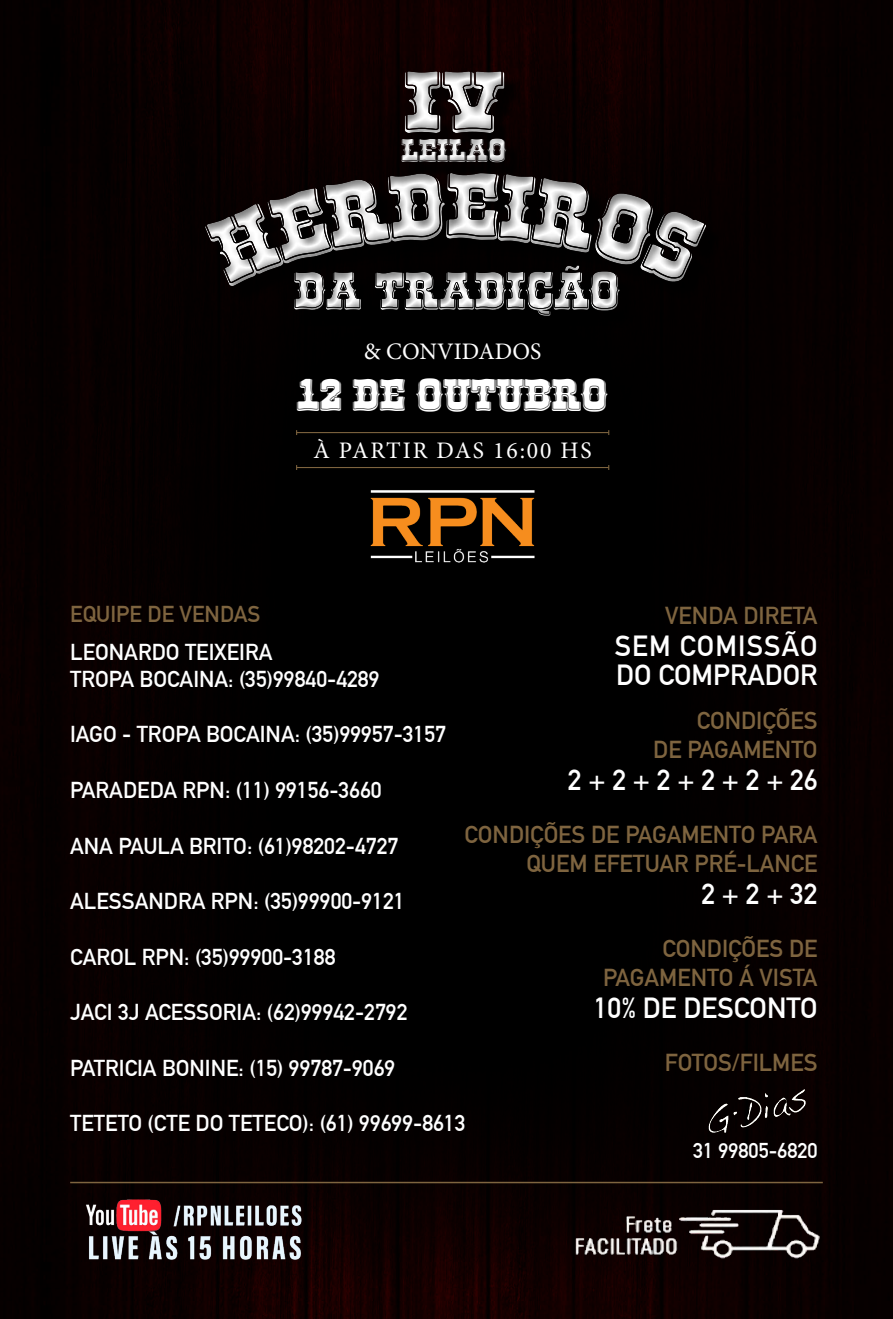
<style>
.page{position:relative;width:893px;height:1319px;background:#fff}
.page>*{position:absolute;margin:0;border:0;box-sizing:border-box;transform-origin:0 0}
.t1{font:700 87.6px "Rio Grande";color:#fff;scale:1.2 1}
.t2{font:700 54px "Rio Grande";color:#fff}
.t3{font:47.7px "Myriad Pro";color:#fff;scale:1.21 1}
.t4{font:700 45.75px "Rio Grande";color:#fff}
.t5{font:700 33px "Rio Grande";color:#fff}
.t6{font:700 28.5px "DIN Alternate";color:#fff}
.t7{font:700 28.5px/28.5px "DIN Alternate";letter-spacing:.02em;color:#fff}
.t8{font:700 24px/28.8px "DIN Alternate";color:#7e643f;text-align:right}
.t9{font:23.7px "Minion Pro";letter-spacing:.08em;color:#fff}
.t10{font:23.7px "Minion Pro";color:#fff}
.t11{font:700 22.5px/27px "DIN Alternate";color:#fff}
.t12{font:700 22.5px "DIN Alternate";color:#7e643f}
.t13{font:700 21px "DIN Alternate";color:#fff}
</style>
<div class="page">
<img style="left:0;top:0;width:893px;height:1318px">
<div style="left:26px;top:45px;width:846px;height:1243px;background:#000"></div>
<img style="left:370px;top:490px;width:165px;height:73px">
<hr style="left:70px;top:1181px;width:753px;height:1px;background:#7e643f">
<img style="left:70px;top:1190px;width:248px;height:89px">
<img style="left:563px;top:1183px;width:278px;height:96px">
<hr style="left:297px;top:467px;width:312px;height:1px;background:#7e643f">
<hr style="left:297px;top:432px;width:312px;height:1px;background:#7e643f">
<img style="left:708px;top:1084px;width:115px;height:56px">
<h1 class="t1" style="left:405px;top:70px;width:86px">IV</h1>
<h3 class="t5" style="left:402px;top:138px;width:107px">LEILAO</h3>
<h3 class="t3" style="left:563px;top:252px;width:16px">˜</h3>
<h2 class="t2" style="left:294px;top:271px;width:328px">DA TRADICAO</h2>
<p class="t10" style="left:364px;top:335px;width:179px">&amp; CONVIDADOS</p>
<h3 class="t4" style="left:297px;top:378px;width:312px">12 DE OUTUBRO</h3>
<p class="t9" style="left:314px;top:434px;width:280px">À PARTIR DAS 16:00 HS</p>
<p class="t12" style="left:70px;top:597px;width:192px">EQUIPE DE VENDAS</p>
<p class="t11" style="left:70px;top:637px;width:311px">LEONARDO TEIXEIRA<br>TROPA BOCAINA: (35)99840-4289</p>
<p class="t11" style="left:70px;top:719px;width:377px">IAGO - TROPA BOCAINA: (35)99957-3157</p>
<p class="t11" style="left:70px;top:775px;width:313px">PARADEDA RPN: (11) 99156-3660</p>
<p class="t11" style="left:70px;top:830px;width:330px">ANA PAULA BRITO: (61)98202-4727</p>
<p class="t11" style="left:70px;top:886px;width:336px">ALESSANDRA RPN: (35)99900-9121</p>
<p class="t11" style="left:70px;top:941px;width:267px">CAROL RPN: (35)99900-3188</p>
<p class="t11" style="left:70px;top:997px;width:339px">JACI 3J ACESSORIA: (62)99942-2792</p>
<p class="t11" style="left:70px;top:1052px;width:327px">PATRICIA BONINE: (15) 99787-9069</p>
<p class="t11" style="left:70px;top:1108px;width:397px">TETETO (CTE DO TETECO): (61) 99699-8613</p>
<p class="t8" style="left:665px;top:599px;width:154px">VENDA DIRETA</p>
<p class="t7" style="left:615px;top:630px;width:204px">SEM COMISSÃO<br>DO COMPRADOR</p>
<p class="t8" style="left:653px;top:704px;width:166px">CONDIÇÕES<br>DE PAGAMENTO</p>
<p class="t6" style="left:568px;top:758px;width:251px">2 + 2 + 2 + 2 + 2 + 26</p>
<p class="t8" style="left:465px;top:818px;width:354px">CONDIÇÕES DE PAGAMENTO PARA<br>QUEM EFETUAR PRÉ-LANCE</p>
<p class="t6" style="left:701px;top:872px;width:118px">2 + 2 + 32</p>
<p class="t8" style="left:603px;top:932px;width:216px">CONDIÇÕES DE<br>PAGAMENTO Á VISTA</p>
<p class="t6" style="left:594px;top:986px;width:225px">10% DE DESCONTO</p>
<p class="t8" style="left:665px;top:1046px;width:154px">FOTOS/FILMES</p>
<p class="t13" style="left:693px;top:1134px;width:126px">31 99805-6820</p>
</div>
